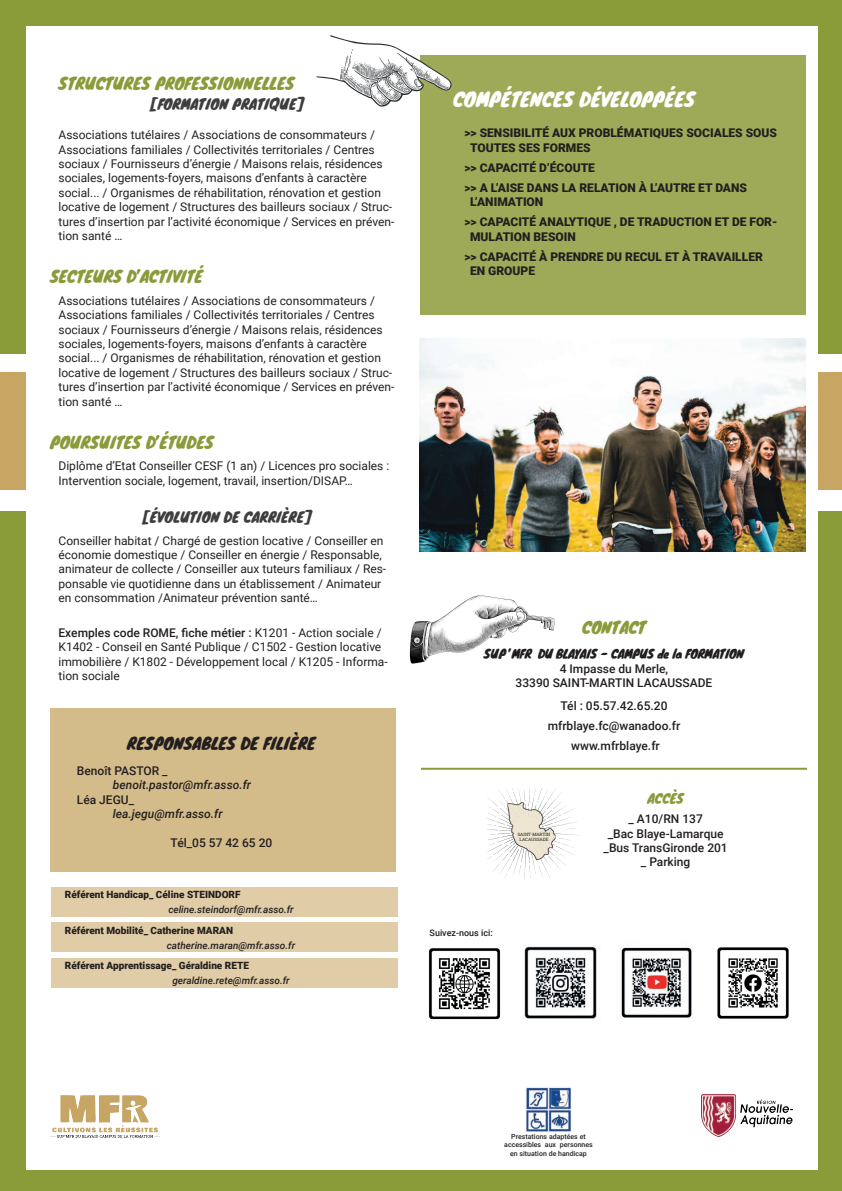
<style>
.page{position:relative;width:842px;height:1191px;background:#fff}
.page>*{position:absolute;margin:0;border:0;box-sizing:border-box;transform-origin:0 0}
.t1{font:19px "Knewave";color:#fff}
.t2{font:16px "Knewave";color:#8a9b39}
.t3{font:16px "Knewave";color:#231f20}
.t4{font:14px "Knewave";color:#3e3e3f}
.t5{font:13px "Knewave";color:#8a9b39}
.t6{font:12px/14.4px "Roboto";color:#231f20}
.t7{font:900 12px/20.1px "Roboto";color:#231f20}
.t8{font:500 12px/14.4px "Roboto";color:#231f20;text-align:center}
.t9{font:italic 500 12px "Roboto";color:#231f20}
.t10{font:12px "Knewave";letter-spacing:-.02em;color:#231f20}
.t11{font:900 10px "Roboto";color:#231f20}
.t12{font:italic 500 10px "Roboto";color:#231f20}
.t13{font:500 9px "Roboto";color:#231f20}
.t14{font:500 7px/8.4px "Roboto";color:#231f20;text-align:center}
.t15{font:4.4px/5.3px "Roboto Slab";color:#231f20;text-align:center}
.s1{font-weight:500}
</style>
<div class="page">
<div style="left:0;top:372px;width:842px;height:118px;background:#c7a562"></div>
<div style="left:0;top:0;width:842px;height:354px;background:#8a9b39"></div>
<div style="left:0;top:512px;width:842px;height:679px;background:#8a9b39"></div>
<div style="left:26px;top:26px;width:791px;height:1143px;background:#fff"></div>
<div style="left:420px;top:56px;width:385px;height:259px;background:#9faa58"></div>
<div style="left:50px;top:709px;width:346px;height:163px;background:#d4bc8a"></div>
<svg style="left:316px;top:35px;width:137px;height:72px"></svg>
<img style="left:420px;top:338px;width:385px;height:213px">
<svg style="left:410px;top:595px;width:145px;height:68px"></svg>
<svg style="left:487px;top:788px;width:93px;height:90px"></svg>
<hr style="left:421px;top:767px;width:386px;height:2px;background:#8a9b39">
<img style="left:717px;top:947px;width:72px;height:72px">
<img style="left:523px;top:945px;width:74px;height:74px">
<img style="left:428px;top:948px;width:73px;height:72px">
<img style="left:620px;top:947px;width:73px;height:72px">
<div style="left:51px;top:887px;width:346px;height:29px;background:#e0cda7"></div>
<div style="left:51px;top:923px;width:346px;height:29px;background:#e0cda7"></div>
<div style="left:51px;top:958px;width:346px;height:29px;background:#e0cda7"></div>
<img style="left:50px;top:1095px;width:109px;height:43px">
<img style="left:525px;top:1086px;width:46px;height:46px">
<img style="left:702px;top:1094px;width:90px;height:42px">
<h2 class="t2" style="left:59px;top:71px;width:237px">STRUCTURES PROFESSIONNELLES</h2>
<p class="t4" style="left:150px;top:93px;width:155px">[FORMATION PRATIQUE]</p>
<p class="t6" style="left:59px;top:127px;width:337px">Associations tutélaires / Associations de consommateurs / Associations familiales / Collectivités territoriales / Centres sociaux / Fournisseurs d’énergie / Maisons relais, résidences sociales, logements-foyers, maisons d’enfants à caractère social... / Organismes de réhabilitation, rénovation et gestion locative de logement / Structures des bailleurs sociaux / Struc&shy;tures d’insertion par l’activité économique / Services en préven&shy;tion santé …</p>
<h2 class="t2" style="left:50px;top:263px;width:154px">SECTEURS D’ACTIVITÉ</h2>
<p class="t6" style="left:59px;top:293px;width:337px">Associations tutélaires / Associations de consommateurs / Associations familiales / Collectivités territoriales / Centres sociaux / Fournisseurs d’énergie / Maisons relais, résidences sociales, logements-foyers, maisons d’enfants à caractère social... / Organismes de réhabilitation, rénovation et gestion locative de logement / Structures des bailleurs sociaux / Struc&shy;tures d’insertion par l’activité économique / Services en préven&shy;tion santé …</p>
<h2 class="t2" style="left:50px;top:429px;width:165px">POURSUITES D’ÉTUDES</h2>
<p class="t6" style="left:59px;top:458px;width:332px">Diplôme d’Etat Conseiller CESF (1 an) / Licences pro sociales :<br>Intervention sociale, logement, travail, insertion/DISAP…</p>
<p class="t4" style="left:142px;top:505px;width:171px">[ÉVOLUTION DE CARRIÈRE]</p>
<p class="t6" style="left:59px;top:533px;width:329px">Conseiller habitat / Chargé de gestion locative / Conseiller en économie domestique / Conseiller en énergie / Responsable, animateur de collecte / Conseiller aux tuteurs familiaux / Res&shy;ponsable vie quotidienne dans un établissement / Animateur en consommation /Animateur prévention santé…</p>
<p class="t6" style="left:59px;top:625px;width:331px"><span class="s1">Exemples code ROME, fiche métier :</span> K1201 - Action sociale / K1402 - Conseil en Santé Publique / C1502 - Gestion locative immobilière / K1802 - Développement local / K1205 - Informa&shy;tion sociale</p>
<h2 class="t3" style="left:127px;top:730px;width:190px">RESPONSABLES DE FILIÈRE</h2>
<p class="t8" style="left:77px;top:763px;width:92px">Benoît PASTOR _</p>
<p class="t9" style="left:113px;top:776px;width:140px">benoit.pastor@mfr.asso.fr</p>
<p class="t8" style="left:77px;top:791px;width:59px">Léa JEGU_</p>
<p class="t9" style="left:113px;top:805px;width:111px">lea.jegu@mfr.asso.fr</p>
<p class="t8" style="left:171px;top:835px;width:103px">Tél_05 57 42 65 20</p>
<p class="t11" style="left:65px;top:887px;width:177px">Référent Handicap_ Céline STEINDORF</p>
<p class="t12" style="left:168px;top:902px;width:127px">celine.steindorf@mfr.asso.fr</p>
<p class="t11" style="left:65px;top:923px;width:170px">Référent Mobilité_ Catherine MARAN</p>
<p class="t12" style="left:167px;top:938px;width:130px">catherine.maran@mfr.asso.fr</p>
<p class="t11" style="left:65px;top:958px;width:186px">Référent Apprentissage_ Géraldine RETE</p>
<p class="t12" style="left:172px;top:973px;width:119px">geraldine.rete@mfr.asso.fr</p>
<h1 class="t1" style="left:453px;top:84px;width:243px">COMPÉTENCES DÉVELOPPÉES</h1>
<p class="t7" style="left:470px;top:125px;width:308px;line-height:14.4px;text-indent:-6px">&gt;&gt; SENSIBILITÉ AUX PROBLÉMATIQUES SOCIALES SOUS<br>TOUTES SES FORMES</p>
<p class="t7" style="left:464px;top:157px;width:284px">&gt;&gt; CAPACITÉ D’ÉCOUTE<br>&gt;&gt; A L’AISE DANS LA RELATION À L’AUTRE ET DANS</p>
<p class="t7" style="left:464px;top:191px;width:315px;text-indent:6px">L’ANIMATION<br>&gt;&gt; CAPACITÉ ANALYTIQUE , DE TRADUCTION ET DE FOR-</p>
<p class="t7" style="left:464px;top:226px;width:300px;text-indent:6px">MULATION BESOIN<br>&gt;&gt; CAPACITÉ À PRENDRE DU RECUL ET À TRAVAILLER</p>
<p class="t7" style="left:470px;top:260px;width:66px">EN GROUPE</p>
<h2 class="t2" style="left:582px;top:614px;width:65px">CONTACT</h2>
<p class="t10" style="left:484px;top:644px;width:262px">SUP ’MFR DU BLAYAIS - CAMPUS de la FORMATION</p>
<p class="t8" style="left:516px;top:661px;width:198px">4 Impasse du Merle,<br>33390 SAINT-MARTIN LACAUSSADE</p>
<p class="t8" style="left:548px;top:695px;width:134px;line-height:20.1px">Tél : 05.57.42.65.20 mfrblaye.fc@wanadoo.fr www.mfrblaye.fr</p>
<p class="t15" style="left:518px;top:831px;width:34px">SAINT-MARTIN<br>LACAUSSADE</p>
<p class="t13" style="left:430px;top:926px;width:65px">Suivez-nous ici:</p>
<p class="t5" style="left:648px;top:788px;width:38px">ACCÈS</p>
<p class="t8" style="left:604px;top:811px;width:126px">_ A10/RN 137<br>_Bac Blaye-Lamarque _Bus TransGironde 201 _ Parking</p>
<p class="t14" style="left:504px;top:1132px;width:90px">Prestations adaptées et accessibles aux personnes en situation de handicap</p>
</div>
